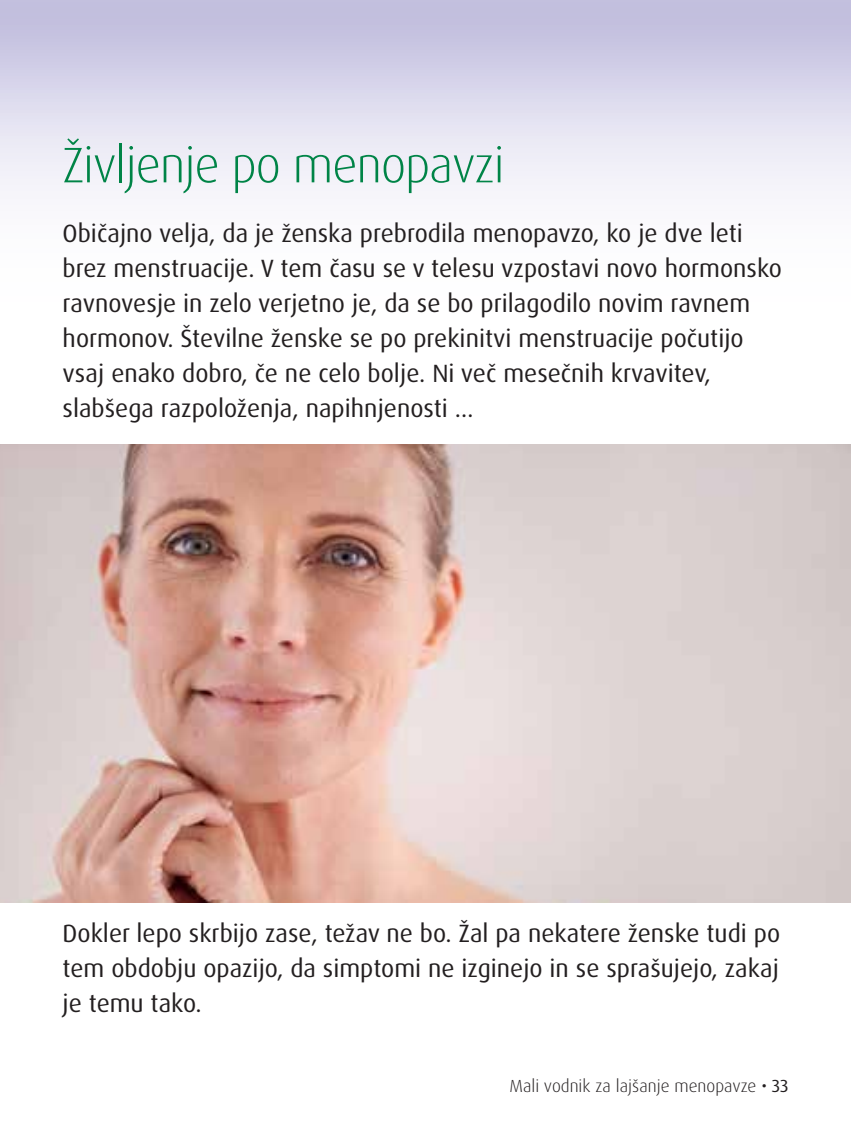
<style>
.page{position:relative;width:851px;height:1134px;background:#fff}
.page>*{position:absolute;margin:0;border:0;box-sizing:border-box;transform-origin:0 0}
.t1{font:300 50px "Dax Pro";letter-spacing:-.025em;color:#008447}
.t2{font:25px/35px "Dax Pro";color:#231f20}
.t3{font:300 17.5px "Dax Pro";color:#231f20}
.s1{font-weight:400}
</style>
<div class="page">
<svg style="left:0;top:0;width:850px;height:191px"></svg>
<img style="left:0;top:444px;width:850px;height:458px">
<h1 class="t1" style="left:63px;top:133px;width:443px">Življenje po menopavzi</h1>
<p class="t2" style="left:63px;top:215px;width:720px">Običajno velja, da je ženska prebrodila menopavzo, ko je dve leti brez menstruacije. V tem času se v telesu vzpostavi novo hormonsko ravnovesje in zelo verjetno je, da se bo prilagodilo novim ravnem hormonov. Številne ženske se po prekinitvi menstruacije počutijo vsaj enako dobro, če ne celo bolje. Ni več mesečnih krvavitev, slabšega razpoloženja, napihnjenosti …</p>
<p class="t2" style="left:63px;top:915px;width:719px;text-align:justify">Dokler lepo skrbijo zase, težav ne bo. Žal pa nekatere ženske tudi po tem obdobju opazijo, da simptomi ne izginejo in se sprašujejo, zakaj je temu tako.</p>
<p class="t3" style="left:509px;top:1074px;width:280px">Mali vodnik za lajšanje menopavze <span class="s1">• 33</span></p>
</div>
